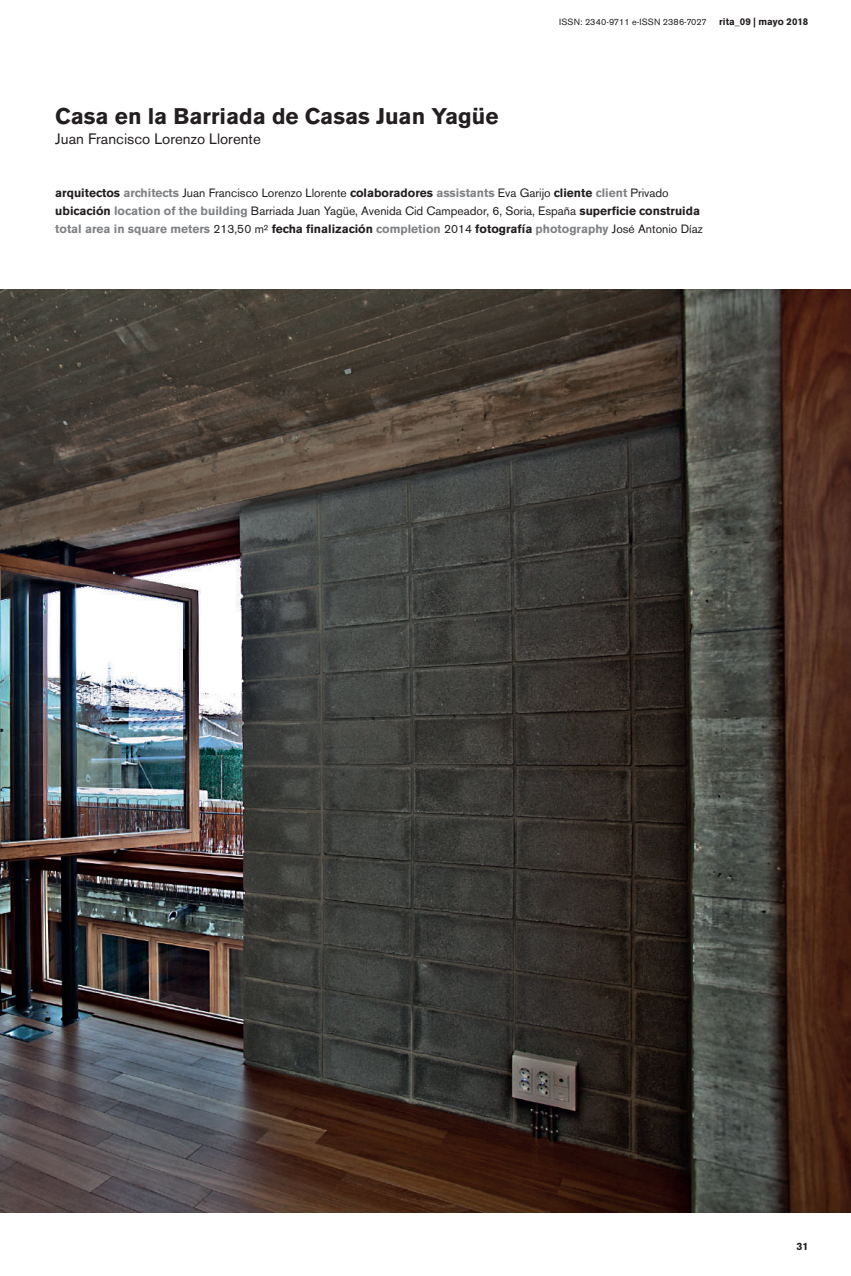
<style>
.page{position:relative;width:851px;height:1276px;background:#fff}
.page>*{position:absolute;margin:0;border:0;box-sizing:border-box;transform-origin:0 0}
.t1{font:700 22.5px "Akzidenz Grotesk BE";color:#231f20}
.t2{font:15px "Akzidenz Grotesk BE";color:#231f20}
.t3{font:12px/18px "Akzidenz Grotesk BE";color:#231f20}
.t4{font:700 10.5px "Akzidenz Grotesk BE";color:#231f20}
.t5{font:700 9.75px "Akzidenz Grotesk BE";color:#231f20}
.t6{font:9px "Akzidenz Grotesk BE";letter-spacing:.02em;color:#231f20}
.s1{font-weight:700}
.s2{font-weight:700;color:#808285}
</style>
<div class="page">
<img style="left:0;top:290px;width:850px;height:922px">
<h1 class="t1" style="left:55px;top:103px;width:444px">Casa en la Barriada de Casas Juan Yagüe</h1>
<p class="t2" style="left:55px;top:129px;width:207px">Juan Francisco Lorenzo Llorente</p>
<p class="t6" style="left:559px;top:17px;width:149px">ISSN: 2340-9711 e-ISSN 2386-7027</p>
<p class="t5" style="left:719px;top:16px;width:91px">rita_09 | mayo 2018</p>
<p class="t3" style="left:55px;top:184px;width:648px"><span class="s1">arquitectos</span> <span class="s2">architects</span> Juan Francisco Lorenzo Llorente <span class="s1">colaboradores</span> <span class="s2">assistants</span> Eva Garijo <span class="s1">cliente</span> <span class="s2">client</span> Privado <span class="s1">ubicación</span> <span class="s2">location of the building</span> Barriada Juan Yagüe, Avenida Cid Campeador, 6, Soria, España <span class="s1">superficie construida </span><span class="s2">total area in square meters</span> 213,50 m² <span class="s1">fecha finalización</span> <span class="s2">completion</span> 2014 <span class="s1">fotografía</span> <span class="s2">photography</span> José Antonio Díaz</p>
<p class="t4" style="left:796px;top:1240px;width:13px">31</p>
</div>
